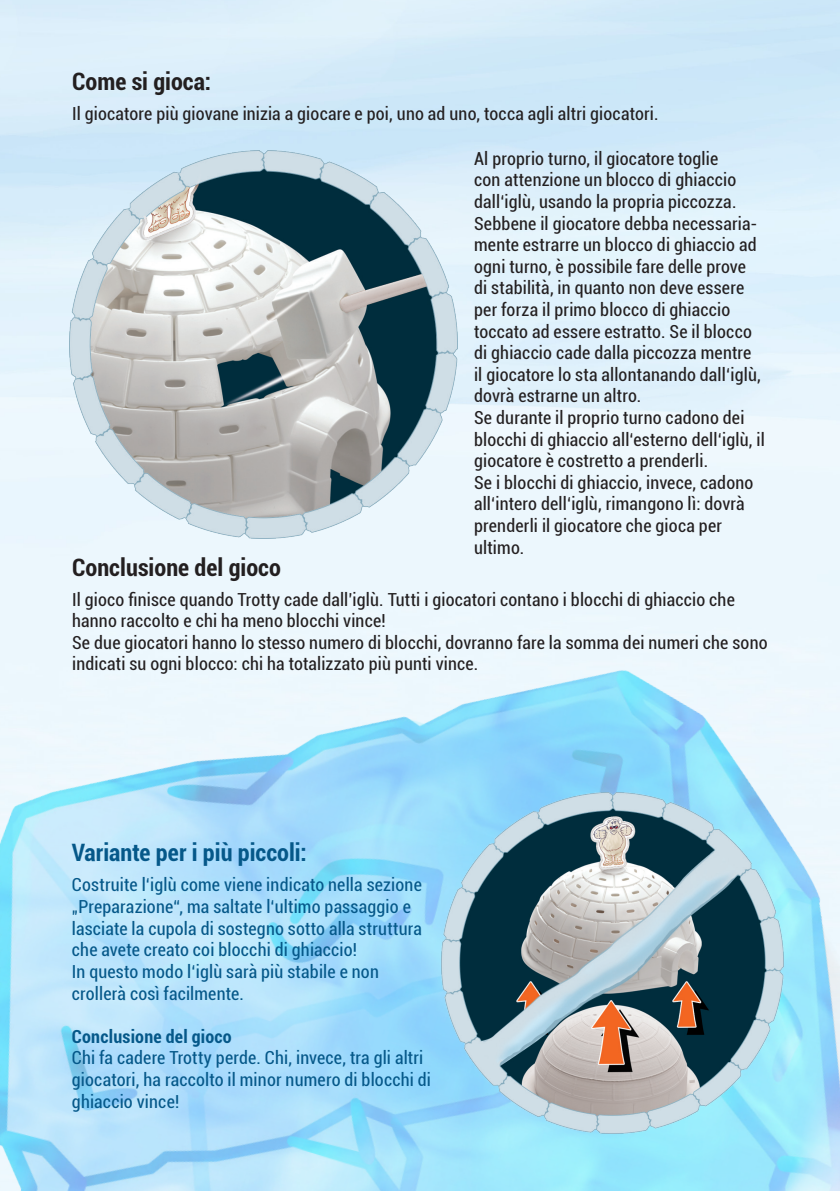
<style>
.page{position:relative;width:840px;height:1191px;background:#fff}
.page>*{position:absolute;margin:0;border:0;box-sizing:border-box;transform-origin:0 0}
.t1{font:700 condensed 24px "Roboto";letter-spacing:.005em;color:#231f20}
.t2{font:700 condensed 24px "Roboto";color:#055889}
.t3{font:condensed 18px/21.6px "Roboto";letter-spacing:.01em;color:#231f20}
.t4{font:condensed 18px/21.6px "Roboto";letter-spacing:.01em;color:#055889}
.t5{font:700 condensed 18px "Roboto";letter-spacing:.015em;color:#055889}
</style>
<div class="page">
<img style="left:69px;top:150px;width:388px;height:277px">
<img style="left:0;top:427px;width:839px;height:764px">
<img style="left:441px;top:792px;width:341px;height:341px">
<h1 class="t1" style="left:72px;top:65px;width:141px">Come si gioca:</h1>
<p class="t3" style="left:72px;top:102px;width:587px">Il giocatore più giovane inizia a giocare e poi, uno ad uno, tocca agli altri giocatori.</p>
<p class="t3" style="left:474px;top:147px;width:292px">Al proprio turno, il giocatore toglie<br>con attenzione un blocco di ghiaccio dall‘iglù, usando la propria piccozza.<br>Sebbene il giocatore debba necessaria&shy;mente estrarre un blocco di ghiaccio ad ogni turno, è possibile fare delle prove<br>di stabilità, in quanto non deve essere per forza il primo blocco di ghiaccio toccato ad essere estratto. Se il blocco di ghiaccio cade dalla piccozza mentre<br>il giocatore lo sta allontanando dall‘iglù, dovrà estrarne un altro.<br>Se durante il proprio turno cadono dei blocchi di ghiaccio all‘esterno dell‘iglù, il giocatore è costretto a prenderli.<br>Se i blocchi di ghiaccio, invece, cadono all‘intero dell‘iglù, rimangono lì: dovrà prenderli il giocatore che gioca per ultimo.</p>
<h1 class="t1" style="left:72px;top:550px;width:210px">Conclusione del gioco</h1>
<p class="t3" style="left:72px;top:588px;width:696px">Il gioco finisce quando Trotty cade dall’iglù. Tutti i giocatori contano i blocchi di ghiaccio che hanno raccolto e chi ha meno blocchi vince!<br>Se due giocatori hanno lo stesso numero di blocchi, dovranno fare la somma dei numeri che sono indicati su ogni blocco: chi ha totalizzato più punti vince.</p>
<h1 class="t2" style="left:72px;top:836px;width:236px">Variante per i più piccoli:</h1>
<p class="t4" style="left:72px;top:873px;width:351px">Costruite l‘iglù come viene indicato nella sezione „Preparazione“, ma saltate l‘ultimo passaggio e lasciate la cupola di sostegno sotto alla struttura che avete creato coi blocchi di ghiaccio!<br>In questo modo l‘iglù sarà più stabile e non crollerà così facilmente.</p>
<p class="t5" style="left:72px;top:1023px;width:161px">Conclusione del gioco</p>
<p class="t4" style="left:72px;top:1046px;width:360px">Chi fa cadere Trotty perde. Chi, invece, tra gli altri giocatori, ha raccolto il minor numero di blocchi di ghiaccio vince!</p>
</div>
